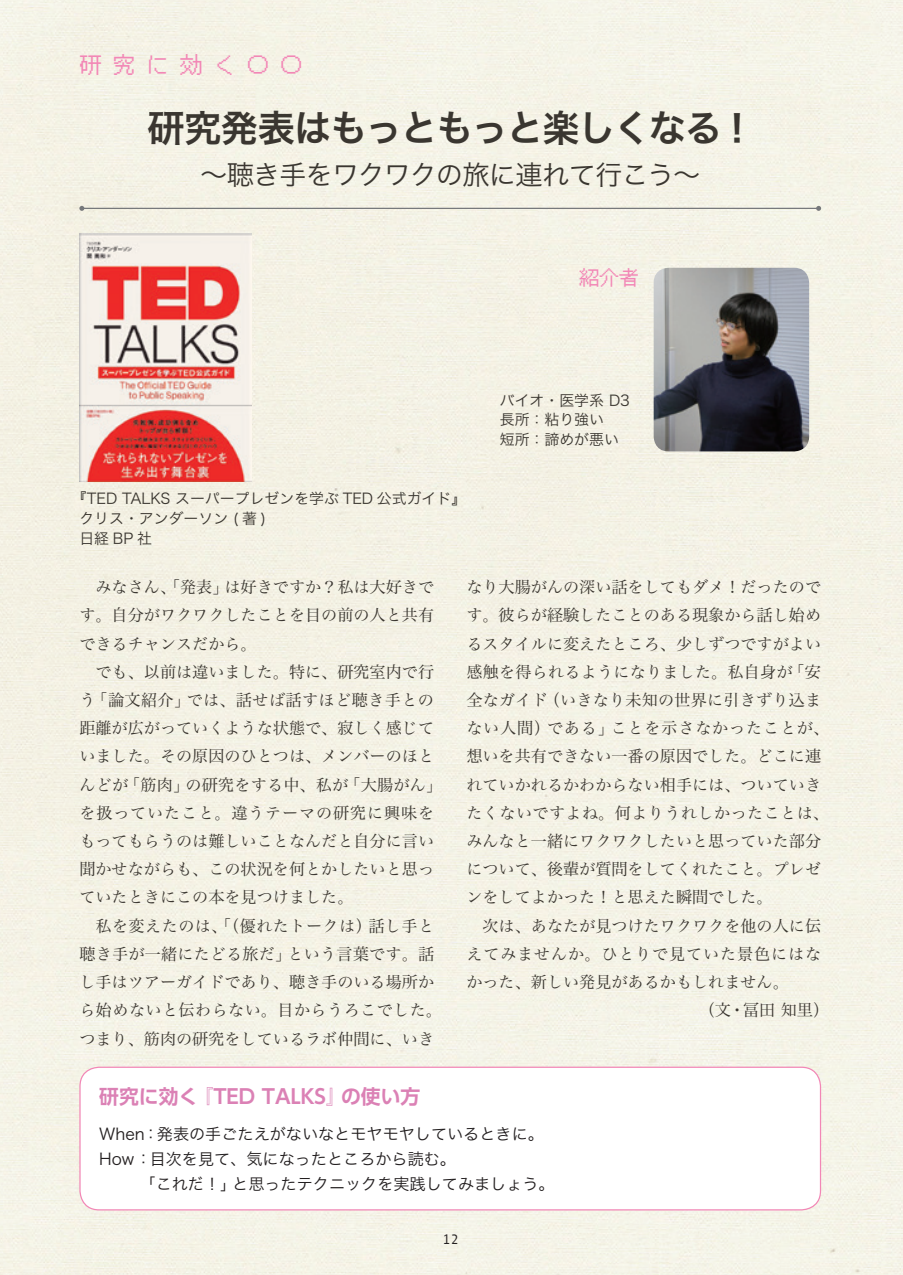
<style>
.page{position:relative;width:903px;height:1275px;background:#f4f2e6}
.page>*{position:absolute;margin:0;border:0;box-sizing:border-box;transform-origin:0 0}
.t1{font:37.27px "Hiragino Sans Pr 6 N W6";letter-spacing:-.04em;color:#3a3630}
.t2{font:27.3px "Hiragino Sans Pr 6 N W3";letter-spacing:-.035em;color:#3a3630}
.t3{font:22.4px "Dot Gothic 16 Std M";letter-spacing:.5em;color:#f287b6}
.t4{font:700 19.78px "UD Shin Go Pr 6 N De";color:#db81b5}
.t5{font:19.78px "Dot Gothic 16 Std M";color:#f287b6}
.t6{font:16.1px/28.2px "Hiragino Serif Pr 6 N W3";color:#3a3630}
.t7{font:16.1px/24.8px "Hiragino Sans Pr 6 N W3";color:#231f20}
.t8{font:16.1px "Hiragino Serif Pr 6 N W3";letter-spacing:.055em;color:#3a3630}
.t9{font:14.88px/19.8px "Hira Kaku Pro N W3";color:#3a3630}
.t10{font:13.65px "Andale Mono";color:#231f20}
</style>
<div class="page">
<img style="left:79px;top:233px;width:173px;height:248px">
<hr style="left:82px;top:208px;width:737px;height:1px;background:#76787b">
<svg style="left:79px;top:206px;width:5px;height:5px"></svg>
<svg style="left:816px;top:206px;width:5px;height:5px"></svg>
<div style="left:80px;top:1067px;width:740px;height:143px;background:#fff;border-radius:19px"></div>
<div style="left:79px;top:1067px;width:742px;height:143px;border:1px solid #f287b6;border-radius:19px"></div>
<img style="left:654px;top:268px;width:155px;height:183px">
<h3 class="t3" style="left:79px;top:51px;width:225px">研究に効く〇〇</h3>
<h1 class="t1" style="left:147px;top:94px;width:610px">研究発表はもっともっと楽しくなる！</h1>
<h2 class="t2" style="left:200px;top:151px;width:499px">～聴き手をワクワクの旅に連れて行こう～</h2>
<p class="t5" style="left:579px;top:265px;width:61px">紹介者</p>
<p class="t9" style="left:500px;top:389px;width:132px">バイオ・医学系 D3長所：粘り強い<br>短所：諦めが悪い</p>
<p class="t9" style="left:79px;top:488px;width:388px;text-indent:-7px">『TED TALKS スーパープレゼンを学ぶ TED 公式ガイド』クリス・アンダーソン ( 著 )<br>日経 BP 社</p>
<p class="t6" style="left:79px;top:571px;width:356px;text-align:justify;text-indent:16px">みなさん、「発表」は好きですか？私は大好きです。自分がワクワクしたことを目の前の人と共有できるチャンスだから。</p>
<p class="t6" style="left:79px;top:656px;width:364px;text-indent:16px">でも、以前は違いました。特に、研究室内で行う「論文紹介」では、話せば話すほど聴き手との距離が広がっていくような状態で、寂しく感じていました。その原因のひとつは、メンバーのほとんどが「筋肉」の研究をする中、私が「大腸がん」を扱っていたこと。違うテーマの研究に興味をもってもらうのは難しいことなんだと自分に言い聞かせながらも、この状況を何とかしたいと思っていたときにこの本を見つけました。</p>
<p class="t6" style="left:79px;top:910px;width:364px;text-align:center">私を変えたのは、「（優れたトークは）話し手と<br>聴き手が一緒にたどる旅だ」という言葉です。話し手はツアーガイドであり、聴き手のいる場所から始めないと伝わらない。目からうろこでした。つまり、筋肉の研究をしているラボ仲間に、いき</p>
<p class="t6" style="left:466px;top:571px;width:364px">なり大腸がんの深い話をしてもダメ！だったのです。彼らが経験したことのある現象から話し始めるスタイルに変えたところ、少しずつですがよい感触を得られるようになりました。私自身が「安全なガイド（いきなり未知の世界に引きずり込まない人間）である」ことを示さなかったことが、想いを共有できない一番の原因でした。どこに連れていかれるかわからない相手には、ついていきたくないですよね。何よりうれしかったことは、みんなと一緒にワクワクしたいと思っていた部分について、後輩が質問をしてくれたこと。プレゼンをしてよかった！と思えた瞬間でした。</p>
<p class="t6" style="left:482px;top:910px;width:340px">次は、あなたが見つけたワクワクを他の人に伝</p>
<p class="t8" style="left:466px;top:940px;width:356px">えてみませんか。ひとりで見ていた景色にはな</p>
<p class="t6" style="left:466px;top:966px;width:324px">かった、新しい発見があるかもしれません。</p>
<p class="t6" style="left:699px;top:995px;width:132px">（文・冨田知里）</p>
<p class="t4" style="left:99px;top:1080px;width:323px">研究に効く『TED TALKS』の使い方</p>
<p class="t7" style="left:99px;top:1121px;width:457px">When：発表の手ごたえがないなとモヤモヤしているときに。<br>How：目次を見て、気になったところから読む。<br>　　　「これだ！」と思ったテクニックを実践してみましょう。</p>
<p class="t10" style="left:442px;top:1232px;width:18px">12</p>
</div>
